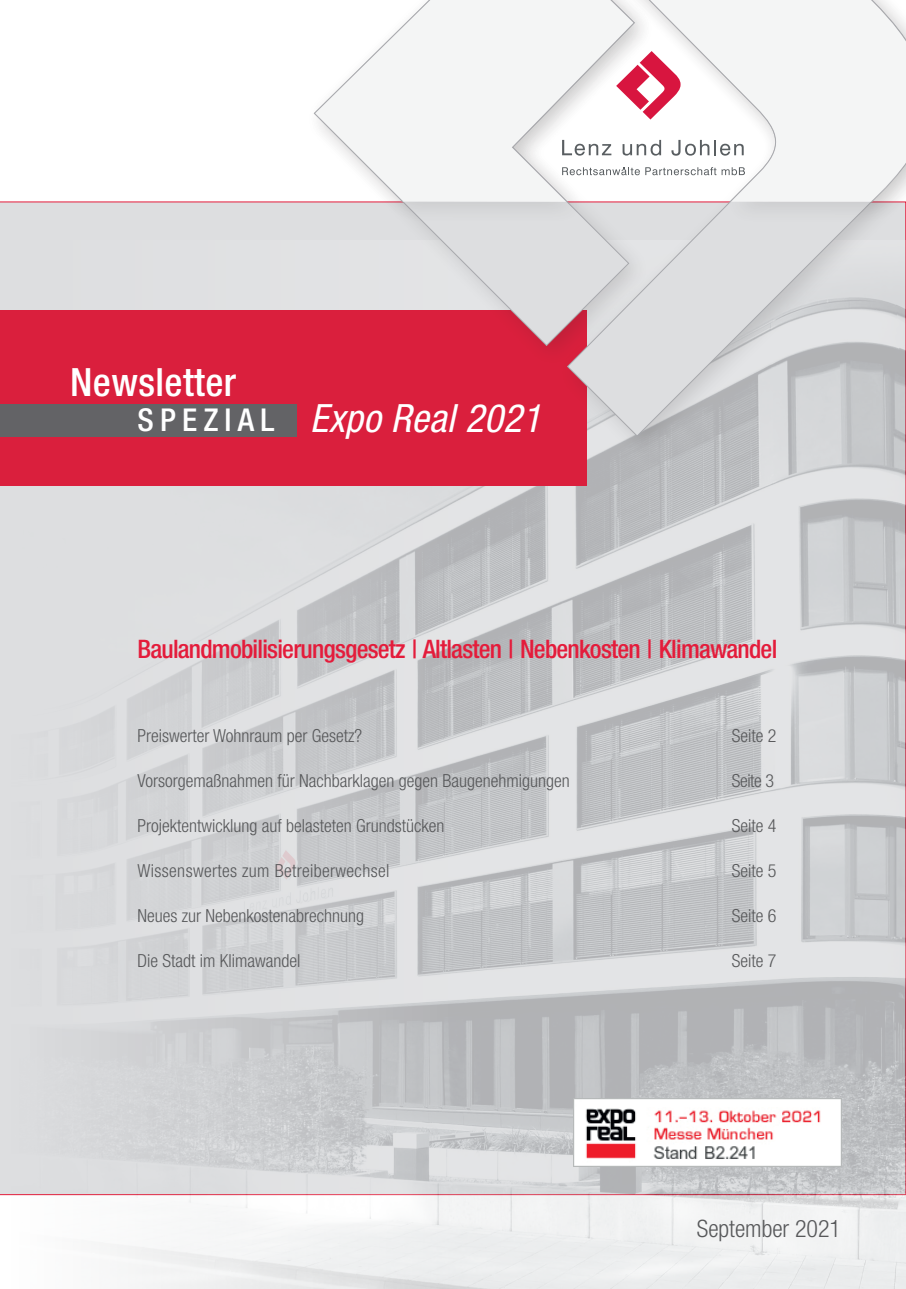
<style>
.page{position:relative;width:906px;height:1289px;background:#fff}
.page>*{position:absolute;margin:0;border:0;box-sizing:border-box;transform-origin:0 0}
.t1{font:italic condensed 39px "Helvetica Neue LT Std";letter-spacing:.01em;color:#fff}
.t2{font:500 condensed 39px "Helvetica Neue LT Std";letter-spacing:.01em;color:#fff}
.t3{font:500 condensed 31.5px "Helvetica Neue LT Std";letter-spacing:.2em;color:#fff}
.t4{font:500 condensed 25.5px "Helvetica Neue LT Std";letter-spacing:-.03em;color:#e41c3b}
.t5{font:300 condensed 24px "Helvetica Neue LT Std";color:#57585a}
.t6{font:300 condensed 18px "Helvetica Neue LT Std";color:#57585a}
.t7{font:300 condensed 18px "Helvetica Neue LT Std";letter-spacing:.02em;color:#57585a}
</style>
<div class="page">
<img style="left:0;top:240px;width:906px;height:1048px">
<div style="left:0;top:310px;width:587px;height:175px;background:#da1f3d"></div>
<div style="left:0;top:404px;width:296px;height:32px;background:#636366"></div>
<div style="left:304px;top:0;width:353px;height:368px;background:#231f20;opacity:.15"></div>
<svg style="left:314px;top:227px;width:216px;height:119px"></svg>
<div style="left:530px;top:0;width:376px;height:459px;background:#231f20;opacity:.15"></div>
<svg style="left:541px;top:226px;width:365px;height:210px;background:#d4cace"></svg>
<div style="left:304px;top:0;width:353px;height:227px;background:#231f20;opacity:.15"></div>
<svg style="left:314px;top:0;width:216px;height:202px;fill:#f4f5f5"></svg>
<div style="left:530px;top:0;width:376px;height:226px;background:#231f20;opacity:.15"></div>
<svg style="left:540px;top:0;width:366px;height:202px;fill:#f4f5f5"></svg>
<svg style="left:616px;top:51px;width:64px;height:68px"></svg>
<svg style="left:562px;top:140px;width:49px;height:16px"></svg>
<svg style="left:622px;top:140px;width:39px;height:16px"></svg>
<svg style="left:671px;top:140px;width:72px;height:16px"></svg>
<svg style="left:562px;top:167px;width:183px;height:8px"></svg>
<img style="left:573px;top:1098px;width:268px;height:68px">
<h1 class="t2" style="left:70px;top:359px;width:168px">Newsletter</h1>
<h2 class="t3" style="left:137px;top:401px;width:138px">SPEZIAL</h2>
<h1 class="t1" style="left:310px;top:395px;width:232px">Expo Real 2021</h1>
<h3 class="t4" style="left:137px;top:634px;width:641px">Baulandmobilisierungsgesetz | Altlasten | Nebenkosten | Klimawandel</h3>
<p class="t6" style="left:137px;top:725px;width:226px">Preiswerter Wohnraum per Gesetz?</p>
<p class="t6" style="left:731px;top:725px;width:46px">Seite 2</p>
<p class="t6" style="left:137px;top:770px;width:434px">Vorsorgemaßnahmen für Nachbarklagen gegen Baugenehmigungen</p>
<p class="t6" style="left:731px;top:770px;width:44px">Seite 3</p>
<p class="t6" style="left:137px;top:815px;width:308px">Projektentwicklung auf belasteten Grundstücken</p>
<p class="t6" style="left:731px;top:815px;width:46px">Seite 4</p>
<p class="t7" style="left:137px;top:860px;width:253px">Wissenswertes zum Betreiberwechsel</p>
<p class="t6" style="left:731px;top:860px;width:46px">Seite 5</p>
<p class="t6" style="left:137px;top:905px;width:228px">Neues zur Nebenkostenabrechnung</p>
<p class="t6" style="left:731px;top:905px;width:46px">Seite 6</p>
<p class="t6" style="left:137px;top:950px;width:164px">Die Stadt im Klimawandel</p>
<p class="t6" style="left:731px;top:950px;width:46px">Seite 7</p>
<h3 class="t5" style="left:697px;top:1215px;width:146px">September 2021</h3>
</div>
